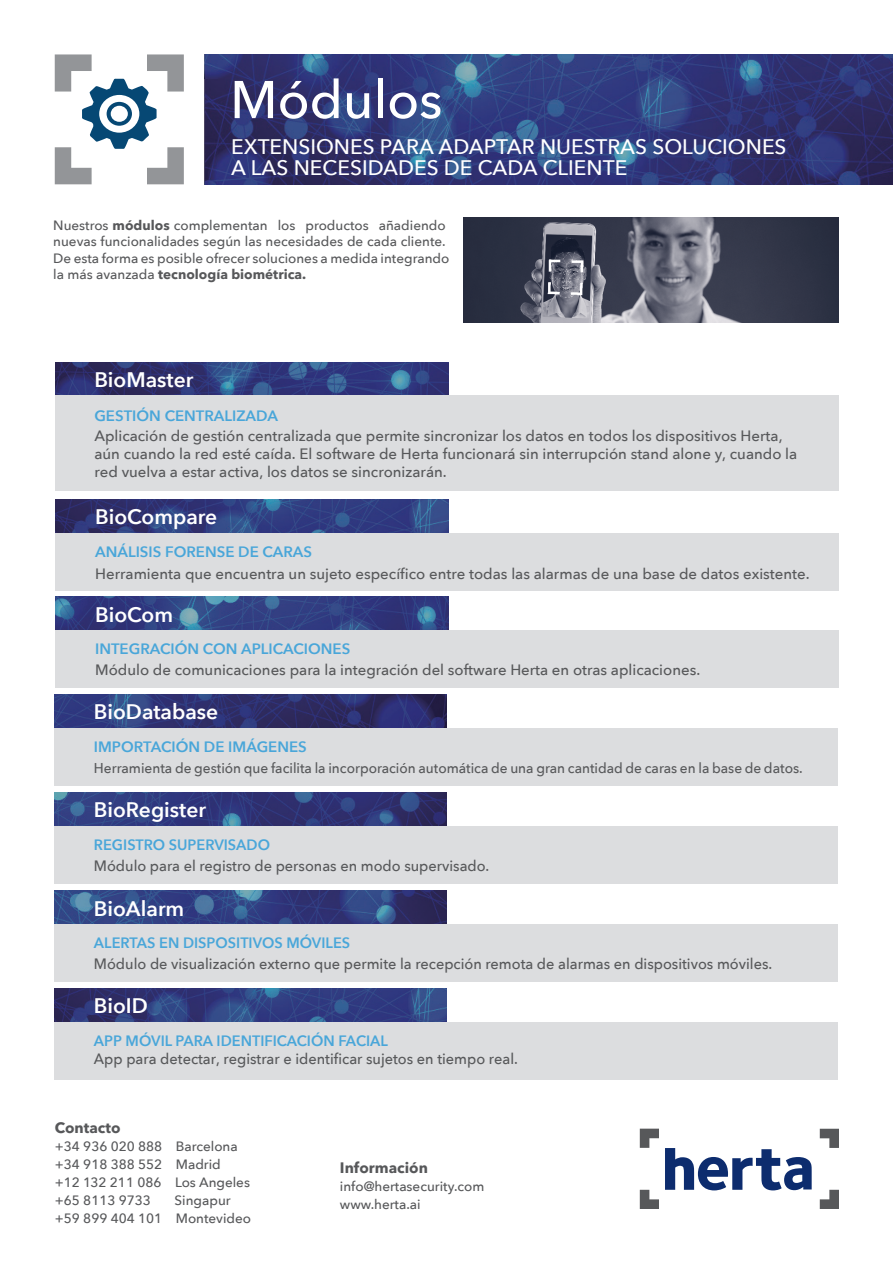
<style>
.page{position:relative;width:893px;height:1263px;background:#fff}
.page>*{position:absolute;margin:0;border:0;box-sizing:border-box;transform-origin:0 0}
.t1{font:500 52.5px "Avenir Next";color:#fff}
.t2{font:500 21px/21px "Avenir Next";color:#fff}
.t3{font:600 21px "Avenir Next";color:#fff}
.t4{font:500 15px/18px "Avenir Next";color:#57585a}
.t5{font:600 15px "Avenir Next";color:#49a6d9}
.t6{font:700 15px "Avenir Next Cyr";color:#57585a}
.t7{font:500 14.25px "Avenir Next";color:#57585a;scale:.96 1}
.t8{font:500 13.5px/18px "Avenir Next";color:#57585a}
.t9{font:700 13.5px "Avenir Next Cyr";color:#57585a}
.s1{font-family:"Avenir Next Cyr";font-weight:700}
.s2{font-family:"Avenir Next";font-weight:500}
</style>
<div class="page">
<img style="left:56px;top:362px;width:392px;height:34px">
<img style="left:56px;top:499px;width:392px;height:34px">
<div style="left:56px;top:533px;width:783px;height:58px;background:#dcdddf"></div>
<img style="left:56px;top:597px;width:392px;height:33px">
<div style="left:56px;top:630px;width:783px;height:58px;background:#dcdddf"></div>
<img style="left:54px;top:694px;width:393px;height:34px">
<img style="left:54px;top:792px;width:393px;height:34px">
<img style="left:54px;top:891px;width:393px;height:33px">
<img style="left:54px;top:988px;width:393px;height:34px">
<div style="left:54px;top:728px;width:784px;height:58px;background:#dcdddf"></div>
<div style="left:54px;top:826px;width:784px;height:58px;background:#dcdddf"></div>
<div style="left:54px;top:924px;width:784px;height:58px;background:#dcdddf"></div>
<div style="left:54px;top:1022px;width:784px;height:58px;background:#dcdddf"></div>
<div style="left:56px;top:396px;width:783px;height:95px;background:#dcdddf"></div>
<img style="left:204px;top:54px;width:689px;height:130px">
<svg style="left:55px;top:54px;width:129px;height:130px"></svg>
<img style="left:463px;top:217px;width:376px;height:105px">
<svg style="left:820px;top:1129px;width:19px;height:19px"></svg>
<svg style="left:820px;top:1190px;width:19px;height:19px"></svg>
<svg style="left:640px;top:1190px;width:19px;height:19px"></svg>
<svg style="left:640px;top:1129px;width:19px;height:19px"></svg>
<svg style="left:665px;top:1148px;width:147px;height:42px"></svg>
<h1 class="t1" style="left:230px;top:55px;width:214px">Módulos</h1>
<h2 class="t2" style="left:231px;top:135px;width:557px">EXTENSIONES PARA ADAPTAR NUESTRAS SOLUCIONES<br>A LAS NECESIDADES DE CADA CLIENTE</h2>
<p class="t8" style="left:53px;top:217px;width:398px;line-height:16.2px">Nuestros <span class="s1">módulos</span> complementan los productos añadiendo nuevas funcionalidades según las necesidades de cada cliente.<br>De esta forma es posible ofrecer soluciones a medida integrando</p>
<p class="t9" style="left:53px;top:266px;width:254px"><span class="s2">la más avanzada</span> tecnología biométrica.</p>
<h2 class="t3" style="left:94px;top:362px;width:101px">BioMaster</h2>
<p class="t5" style="left:94px;top:403px;width:185px">GESTIÓN CENTRALIZADA</p>
<p class="t4" style="left:94px;top:427px;width:704px">Aplicación de gestión centralizada que permite sincronizar los datos en todos los dispositivos Herta, aún cuando la red esté caída. El software de Herta funcionará sin interrupción stand alone y, cuando la red vuelva a estar activa, los datos se sincronizarán.</p>
<h2 class="t3" style="left:95px;top:499px;width:124px">BioCompare</h2>
<p class="t5" style="left:95px;top:539px;width:218px">ANÁLISIS FORENSE DE CARAS</p>
<p class="t4" style="left:95px;top:564px;width:716px">Herramienta que encuentra un sujeto específico entre todas las alarmas de una base de datos existente.</p>
<h2 class="t3" style="left:95px;top:596px;width:79px">BioCom</h2>
<p class="t5" style="left:95px;top:636px;width:257px">INTEGRACIÓN CON APLICACIONES</p>
<p class="t4" style="left:95px;top:660px;width:607px">Módulo de comunicaciones para la integración del software Herta en otras aplicaciones.</p>
<h2 class="t3" style="left:94px;top:694px;width:126px">BioDatabase</h2>
<p class="t5" style="left:94px;top:734px;width:214px">IMPORTACIÓN DE IMÁGENES</p>
<p class="t7" style="left:94px;top:756px;width:740px">Herramienta de gestión que facilita la incorporación automática de una gran cantidad de caras en la base de datos.</p>
<h2 class="t3" style="left:94px;top:792px;width:114px">BioRegister</h2>
<p class="t5" style="left:94px;top:832px;width:178px">REGISTRO SUPERVISADO</p>
<p class="t4" style="left:94px;top:856px;width:397px">Módulo para el registro de personas en modo supervisado.</p>
<h2 class="t3" style="left:94px;top:890px;width:92px">BioAlarm</h2>
<p class="t5" style="left:94px;top:930px;width:258px">ALERTAS EN DISPOSITIVOS MÓVILES</p>
<p class="t4" style="left:94px;top:954px;width:680px">Módulo de visualización externo que permite la recepción remota de alarmas en dispositivos móviles.</p>
<h2 class="t3" style="left:94px;top:988px;width:55px">BioID</h2>
<p class="t5" style="left:94px;top:1028px;width:295px">APP MÓVIL PARA IDENTIFICACIÓN FACIAL</p>
<p class="t4" style="left:94px;top:1049px;width:425px">App para detectar, registrar e identificar sujetos en tiempo real.</p>
<p class="t6" style="left:55px;top:1118px;width:67px">Contacto</p>
<p class="t8" style="left:55px;top:1137px;width:197px">+34 936 020 888 Barcelona +34 918 388 552 Madrid<br>+12 132 211 086 Los Angeles +65 8113 9733</p>
<p class="t8" style="left:55px;top:1191px;width:198px;text-indent:120px">Singapur +59 899 404 101 Montevideo</p>
<p class="t6" style="left:340px;top:1159px;width:89px">Información</p>
<p class="t8" style="left:340px;top:1177px;width:146px">info@hertasecurity.com www.herta.ai</p>
</div>
